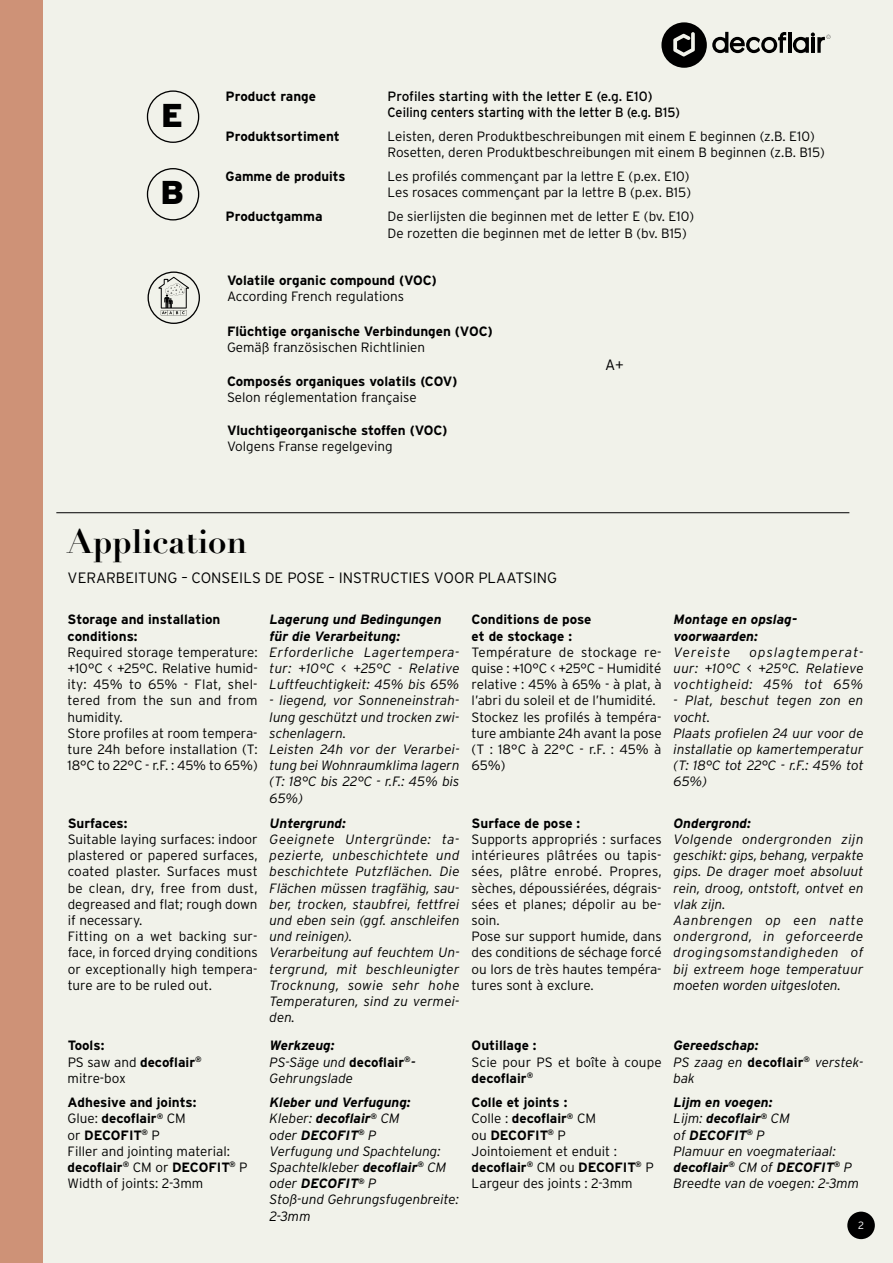
<style>
.page{position:relative;width:893px;height:1263px;background:#f1f2ea}
.page>*{position:absolute;margin:0;border:0;box-sizing:border-box;transform-origin:0 0}
.t1{font:700 33px "Didot LT Pro";color:#000}
.t2{font:900 33px "Interstate";color:#000}
.t3{font:300 15px "Interstate";color:#000}
.t4{font:300 15px "Interstate";color:#000}
.t5{font:300 13.5px/16.2px "Interstate";color:#000}
.t6{font:italic 300 13.5px/16.2px "Interstate";letter-spacing:.005em;color:#000}
.t7{font:700 13.5px/16.2px "Interstate";color:#000}
.t8{font:italic 700 13.5px/16.2px "Interstate";color:#000}
.t9{font:13.5px/16.2px "Interstate";color:#000}
.t10{font:italic 300 13.5px "Interstate";letter-spacing:.07em;color:#000}
.t11{font:300 10.5px "Interstate";color:#fff}
.s1{font-weight:700}
.s2{font-weight:700;font-style:normal}
.s3{font-weight:400}
</style>
<div class="page">
<hr style="left:788px;top:32px;width:3px;height:21px;background:#000">
<svg style="left:661px;top:22px;width:125px;height:46px"></svg>
<svg style="left:793px;top:33px;width:38px;height:20px"></svg>
<div style="left:847px;top:1211px;width:28px;height:28px;background:#000;border-radius:50%"></div>
<div style="left:0;top:0;width:43px;height:1263px;background:#ce9277"></div>
<svg style="left:147px;top:90px;width:52px;height:53px"></svg>
<svg style="left:147px;top:168px;width:52px;height:52px"></svg>
<hr style="left:56px;top:512px;width:793px;height:1px;background:#000">
<svg style="left:148px;top:271px;width:52px;height:53px"></svg>
<h1 class="t2" style="left:161px;top:96px;width:24px">E</h1>
<h1 class="t2" style="left:160px;top:174px;width:25px">B</h1>
<p class="t7" style="left:226px;top:88px;width:92px">Product range</p>
<p class="t9" style="left:388px;top:88px;width:294px">Profiles starting with the letter E (e.g. E10)<br>Ceiling centers starting with the letter B (e.g. B15)</p>
<p class="t7" style="left:226px;top:128px;width:116px">Produktsortiment</p>
<p class="t5" style="left:388px;top:128px;width:439px">Leisten, deren Produktbeschreibungen mit einem E beginnen (z.B. E10)<br>Rosetten, deren Produktbeschreibungen mit einem B beginnen (z.B. B15)</p>
<p class="t7" style="left:226px;top:168px;width:122px">Gamme de produits</p>
<p class="t5" style="left:388px;top:168px;width:305px">Les profilés commençant par la lettre E (p.ex. E10)<br>Les rosaces commençant par la lettre B (p.ex. B15)</p>
<p class="t7" style="left:226px;top:208px;width:98px">Productgamma</p>
<p class="t5" style="left:388px;top:208px;width:308px">De sierlijsten die beginnen met de letter E (bv. E10)<br>De rozetten die beginnen met de letter B (bv. B15)</p>
<p class="t7" style="left:227px;top:272px;width:211px">Volatile organic compound (VOC)</p>
<p class="t5" style="left:227px;top:288px;width:179px">According French regulations</p>
<p class="t7" style="left:227px;top:323px;width:267px">Flüchtige organische Verbindungen (VOC)</p>
<p class="t5" style="left:227px;top:339px;width:200px">Gemäß französischen Richtlinien</p>
<p class="t7" style="left:227px;top:373px;width:232px">Composés organiques volatils (COV)</p>
<p class="t5" style="left:227px;top:389px;width:191px">Selon réglementation française</p>
<p class="t7" style="left:227px;top:422px;width:222px">Vluchtigeorganische stoffen (VOC)</p>
<p class="t5" style="left:227px;top:438px;width:167px">Volgens Franse regelgeving</p>
<p class="t4" style="left:605px;top:356px;width:20px">A+</p>
<h1 class="t1" style="left:68px;top:521px;width:181px">Application</h1>
<p class="t3" style="left:68px;top:569px;width:491px">VERARBEITUNG – CONSEILS DE POSE – INSTRUCTIES VOOR PLAATSING</p>
<p class="t7" style="left:68px;top:611px;width:154px">Storage and installation conditions:</p>
<p class="t5" style="left:68px;top:644px;width:192px">Required storage temperature: +10°C &lt; +25°C. Relative humid&shy;ity: 45% to 65% - Flat, shel&shy;tered from the sun and from humidity.<br>Store profiles at room tempera&shy;ture 24h before installation (T:<br>18°C to 22°C - r.F. : 45% to 65%)</p>
<p class="t7" style="left:472px;top:611px;width:121px">Conditions de pose et de stockage :</p>
<p class="t5" style="left:472px;top:644px;width:192px">Température de stockage re&shy;quise : +10°C &lt; +25°C – Humidité relative : 45% à 65% - à plat, à l’abri du soleil et de l’humidité.<br>Stockez les profilés à tempéra&shy;ture ambiante 24h avant la pose (T : 18°C à 22°C - r.F. : 45% à<br>65%)</p>
<p class="t8" style="left:270px;top:611px;width:173px">Lagerung und Bedingungen für die Verarbeitung:</p>
<p class="t6" style="left:270px;top:644px;width:191px;text-align:justify">Erforderliche Lagertempera&shy;tur: +10°C &lt; +25°C - Relative Luftfeuchtigkeit: 45% bis 65%</p>
<p class="t6" style="left:270px;top:692px;width:192px">- liegend, vor Sonneneinstrah&shy;lung geschützt und trocken zwi&shy;schenlagern.<br>Leisten 24h vor der Verarbei&shy;tung bei Wohnraumklima lagern (T: 18°C bis 22°C - r.F.: 45% bis<br>65%)</p>
<p class="t7" style="left:68px;top:815px;width:61px">Surfaces:</p>
<p class="t5" style="left:68px;top:831px;width:192px">Suitable laying surfaces: indoor plastered or papered surfaces, coated plaster. Surfaces must be clean, dry, free from dust, degreased and flat; rough down if necessary.<br>Fitting on a wet backing sur&shy;face, in forced drying conditions or exceptionally high tempera&shy;ture are to be ruled out.</p>
<p class="t8" style="left:270px;top:815px;width:78px">Untergrund:</p>
<p class="t6" style="left:270px;top:831px;width:192px">Geeignete Untergründe: ta&shy;pezierte, unbeschichtete und beschichtete Putzflächen. Die<br>Flächen müssen tragfähig, sau&shy;ber, trocken, staubfrei, fettfrei und eben sein (ggf. anschleifen und reinigen).<br>Verarbeitung auf feuchtem Un&shy;tergrund, mit beschleunigter<br>Trocknung, sowie sehr hohe<br>Temperaturen, sind zu vermei&shy;den.</p>
<p class="t7" style="left:472px;top:815px;width:110px">Surface de pose :</p>
<p class="t5" style="left:472px;top:831px;width:192px">Supports appropriés : surfaces intérieures plâtrées ou tapis&shy;sées, plâtre enrobé. Propres, sèches, dépoussiérées, dégrais&shy;sées et planes; dépolir au be&shy;soin.<br>Pose sur support humide, dans des conditions de séchage forcé ou lors de très hautes tempéra&shy;tures sont à exclure.</p>
<p class="t5" style="left:68px;top:1037px;width:136px"><span class="s1">Tools:<br></span>PS saw and <span class="s1">decoflair</span><sup>® </sup>mitre-box</p>
<p class="t6" style="left:270px;top:1037px;width:147px"><span class="s1">Werkzeug:<br></span>PS-Säge und <span class="s2">decoflair</span><sup>®</sup><span class="s3">-<br></span>Gehrungslade</p>
<p class="t7" style="left:472px;top:1037px;width:66px">Outillage :</p>
<p class="t5" style="left:472px;top:1053px;width:192px">Scie pour PS et boîte à coupe <span class="s1">decoflair</span><sup>®</sup></p>
<p class="t8" style="left:674px;top:611px;width:125px">Montage en opslag&shy;voorwaarden:</p>
<p class="t10" style="left:674px;top:644px;width:58px">Vereiste</p>
<p class="t6" style="left:674px;top:644px;width:191px;text-align:justify;text-indent:76px">opslagtemperat&shy;uur: +10°C &lt; +25°C. Relatieve vochtigheid: 45% tot 65%</p>
<p class="t6" style="left:674px;top:692px;width:192px">- Plat, beschut tegen zon en vocht.<br>Plaats profielen 24 uur voor de installatie op kamertemperatur (T: 18°C tot 22°C - r.F.: 45% tot<br>65%)</p>
<p class="t8" style="left:674px;top:815px;width:79px">Ondergrond:</p>
<p class="t6" style="left:674px;top:831px;width:192px">Volgende ondergronden zijn geschikt: gips, behang, verpakte gips. De drager moet absoluut rein, droog, ontstoft, ontvet en vlak zijn.<br>Aanbrengen op een natte ondergrond, in geforceerde drogingsomstandigheden of bij extreem hoge temperatuur moeten worden uitgesloten.</p>
<p class="t6" style="left:674px;top:1037px;width:191px"><span class="s1">Gereedschap:<br></span>PS zaag en <span class="s2">decoflair</span><sup>®</sup> verstek&shy;bak</p>
<p class="t5" style="left:68px;top:1094px;width:181px"><span class="s1">Adhesive and joints:<br></span>Glue: <span class="s1">decoflair</span><sup>®</sup> CM<br>or <span class="s1">DECOFIT</span><sup>®</sup> P<br>Filler and jointing material: <span class="s1">decoflair</span><sup>®</sup> CM or <span class="s1">DECOFIT</span><sup>®</sup> P<br>Width of joints: 2-3mm</p>
<p class="t6" style="left:270px;top:1094px;width:191px"><span class="s1">Kleber und Verfugung:<br></span>Kleber: <span class="s1">decoflair</span><sup>®</sup> CM<br>oder <span class="s1">DECOFIT</span><sup>®</sup> P<br>Verfugung und Spachtelung:<br>Spachtelkleber <span class="s1">decoflair</span><sup>®</sup> CM oder <span class="s1">DECOFIT</span><sup>®</sup> P<br>Stoß-und Gehrungsfugenbreite:<br>2-3mm</p>
<p class="t5" style="left:472px;top:1094px;width:184px"><span class="s1">Colle et joints :<br></span>Colle : <span class="s1">decoflair</span><sup>®</sup> CM<br>ou <span class="s1">DECOFIT</span><sup>®</sup> P<br>Jointoiement et enduit : <span class="s1">decoflair</span><sup>®</sup> CM ou <span class="s1">DECOFIT</span><sup>®</sup> P<br>Largeur des joints : 2-3mm</p>
<p class="t6" style="left:674px;top:1094px;width:187px"><span class="s1">Lijm en voegen:<br></span>Lijm: <span class="s1">decoflair</span><sup>®</sup> CM<br>of <span class="s1">DECOFIT</span><sup>®</sup> P<br>Plamuur en voegmateriaal: <span class="s1">decoflair</span><sup>®</sup> CM of <span class="s1">DECOFIT</span><sup>®</sup> P<br>Breedte van de voegen: 2-3mm</p>
<p class="t11" style="left:858px;top:1219px;width:7px">2</p>
</div>
